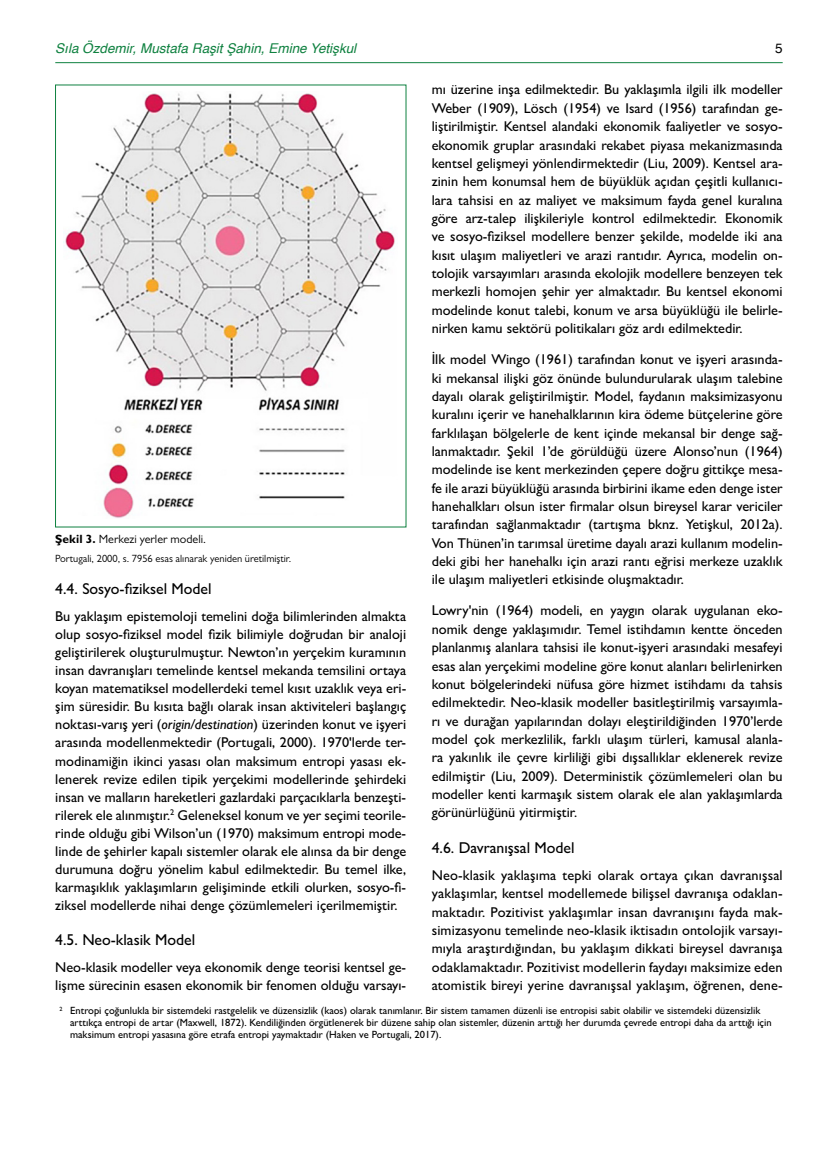
<style>
.page{position:relative;width:838px;height:1170px;background:#fff}
.page>*{position:absolute;margin:0;border:0;box-sizing:border-box;transform-origin:0 0}
.t1{font:500 15.75px "Gill Sans MT Pro";color:#000}
.t2{font:500 14.25px/18.3px "Gill Sans MT Pro";color:#000;text-align:justify}
.t3{font:italic 13.5px "Helvetica";color:#0f8140}
.t4{font:13.5px "Helvetica";color:#000}
.t5{font:12px "Gill Sans MT Pro";color:#000}
.t6{font:500 10.5px/12px "Gill Sans MT Pro";color:#000}
.t7{font:10.5px "Gill Sans MT Pro";color:#000}
.s1{font-weight:700}
.s2{font-style:italic}
</style>
<div class="page">
<hr style="left:55px;top:62px;width:727px;height:1px;background:#0f8140">
<img style="left:64px;top:93px;width:331px;height:425px">
<p class="t3" style="left:55px;top:37px;width:302px">Sıla Özdemir, Mustafa Raşit Şahin, Emine Yetişkul</p>
<p class="t4" style="left:775px;top:37px;width:9px">5</p>
<p class="t5" style="left:55px;top:531px;width:152px"><span class="s1">Şekil 3.</span> Merkezi yerler modeli.</p>
<p class="t7" style="left:55px;top:552px;width:237px">Portugali, 2000, s. 7956 esas alınarak yeniden üretilmiştir.</p>
<p class="t1" style="left:55px;top:579px;width:158px">4.4. Sosyo-fiziksel Model</p>
<p class="t2" style="left:55px;top:607px;width:352px">Bu yaklaşım epistemoloji temelini doğa bilimlerinden almakta olup sosyo-fiziksel model fizik bilimiyle doğrudan bir analoji geliştirilerek oluşturulmuştur. Newton’ın yerçekim kuramının insan davranışları temelinde kentsel mekanda temsilini ortaya koyan matematiksel modellerdeki temel kısıt uzaklık veya eri&shy;şim süresidir. Bu kısıta bağlı olarak insan aktiviteleri başlangıç noktası-varış yeri (<span class="s2">origin/destination</span>) üzerinden konut ve işyeri arasında modellenmektedir (Portugali, 2000). 1970'lerde ter&shy;modinamiğin ikinci yasası olan maksimum entropi yasası ek&shy;lenerek revize edilen tipik yerçekimi modellerinde şehirdeki insan ve malların hareketleri gazlardaki parçacıklarla benzeşti&shy;rilerek ele alınmıştır.<sup>2</sup> Geleneksel konum ve yer seçimi teorile&shy;rinde olduğu gibi Wilson’un (1970) maksimum entropi mode&shy;linde de şehirler kapalı sistemler olarak ele alınsa da bir denge durumuna doğru yönelim kabul edilmektedir. Bu temel ilke, karmaşıklık yaklaşımların gelişiminde etkili olurken, sosyo-fi&shy;ziksel modellerde nihai denge çözümlemeleri içerilmemiştir.</p>
<p class="t1" style="left:55px;top:930px;width:141px">4.5. Neo-klasik Model</p>
<p class="t2" style="left:55px;top:957px;width:352px">Neo-klasik modeller veya ekonomik denge teorisi kentsel ge&shy;lişme sürecinin esasen ekonomik bir fenomen olduğu varsayı-</p>
<p class="t2" style="left:432px;top:80px;width:352px">mı üzerine inşa edilmektedir. Bu yaklaşımla ilgili ilk modeller Weber (1909), Lösch (1954) ve Isard (1956) tarafından ge&shy;liştirilmiştir. Kentsel alandaki ekonomik faaliyetler ve sosyo&shy;ekonomik gruplar arasındaki rekabet piyasa mekanizmasında kentsel gelişmeyi yönlendirmektedir (Liu, 2009). Kentsel ara&shy;zinin hem konumsal hem de büyüklük açıdan çeşitli kullanıcı&shy;lara tahsisi en az maliyet ve maksimum fayda genel kuralına göre arz-talep ilişkileriyle kontrol edilmektedir. Ekonomik ve sosyo-fiziksel modellere benzer şekilde, modelde iki ana kısıt ulaşım maliyetleri ve arazi rantıdır. Ayrıca, modelin on&shy;tolojik varsayımları arasında ekolojik modellere benzeyen tek merkezli homojen şehir yer almaktadır. Bu kentsel ekonomi modelinde konut talebi, konum ve arsa büyüklüğü ile belirle&shy;nirken kamu sektörü politikaları göz ardı edilmektedir.</p>
<p class="t2" style="left:432px;top:350px;width:352px">İlk model Wingo (1961) tarafından konut ve işyeri arasında&shy;ki mekansal ilişki göz önünde bulundurularak ulaşım talebine dayalı olarak geliştirilmiştir. Model, faydanın maksimizasyonu kuralını içerir ve hanehalklarının kira ödeme bütçelerine göre farklılaşan bölgelerle de kent içinde mekansal bir denge sağ&shy;lanmaktadır. Şekil 1’de görüldüğü üzere Alonso’nun (1964) modelinde ise kent merkezinden çepere doğru gittikçe mesa&shy;fe ile arazi büyüklüğü arasında birbirini ikame eden denge ister hanehalkları olsun ister firmalar olsun bireysel karar vericiler tarafından sağlanmaktadır (tartışma bknz. Yetişkul, 2012a).<br>Von Thünen’in tarımsal üretime dayalı arazi kullanım modelin&shy;deki gibi her hanehalkı için arazi rantı eğrisi merkeze uzaklık ile ulaşım maliyetleri etkisinde oluşmaktadır.</p>
<p class="t2" style="left:432px;top:601px;width:352px">Lowry'nin (1964) modeli, en yaygın olarak uygulanan eko&shy;nomik denge yaklaşımıdır. Temel istihdamın kentte önceden planlanmış alanlara tahsisi ile konut-işyeri arasındaki mesafeyi esas alan yerçekimi modeline göre konut alanları belirlenirken konut bölgelerindeki nüfusa göre hizmet istihdamı da tahsis edilmektedir. Neo-klasik modeller basitleştirilmiş varsayımla&shy;rı ve durağan yapılarından dolayı eleştirildiğinden 1970’lerde model çok merkezlilik, farklı ulaşım türleri, kamusal alanla&shy;ra yakınlık ile çevre kirliliği gibi dışsallıklar eklenerek revize edilmiştir (Liu, 2009). Deterministik çözümlemeleri olan bu modeller kenti karmaşık sistem olarak ele alan yaklaşımlarda görünürlüğünü yitirmiştir.</p>
<p class="t1" style="left:432px;top:838px;width:144px">4.6. Davranışsal Model</p>
<p class="t2" style="left:432px;top:865px;width:352px">Neo-klasik yaklaşıma tepki olarak ortaya çıkan davranışsal yaklaşımlar, kentsel modellemede bilişsel davranışa odaklan&shy;maktadır. Pozitivist yaklaşımlar insan davranışını fayda mak&shy;simizasyonu temelinde neo-klasik iktisadın ontolojik varsayı&shy;mıyla araştırdığından, bu yaklaşım dikkati bireysel davranışa odaklamaktadır. Pozitivist modellerin faydayı maksimize eden atomistik bireyi yerine davranışsal yaklaşım, öğrenen, dene-</p>
<p class="t6" style="left:70px;top:1004px;width:703px;text-indent:-10px"><sup>2</sup> Entropi çoğunlukla bir sistemdeki rastgelelik ve düzensizlik (kaos) olarak tanımlanır. Bir sistem tamamen düzenli ise entropisi sabit olabilir ve sistemdeki düzensizlik arttıkça entropi de artar (Maxwell, 1872). Kendiliğinden örgütlenerek bir düzene sahip olan sistemler, düzenin arttığı her durumda çevrede entropi daha da arttığı için maksimum entropi yasasına göre etrafa entropi yaymaktadır (Haken ve Portugali, 2017).</p>
</div>
